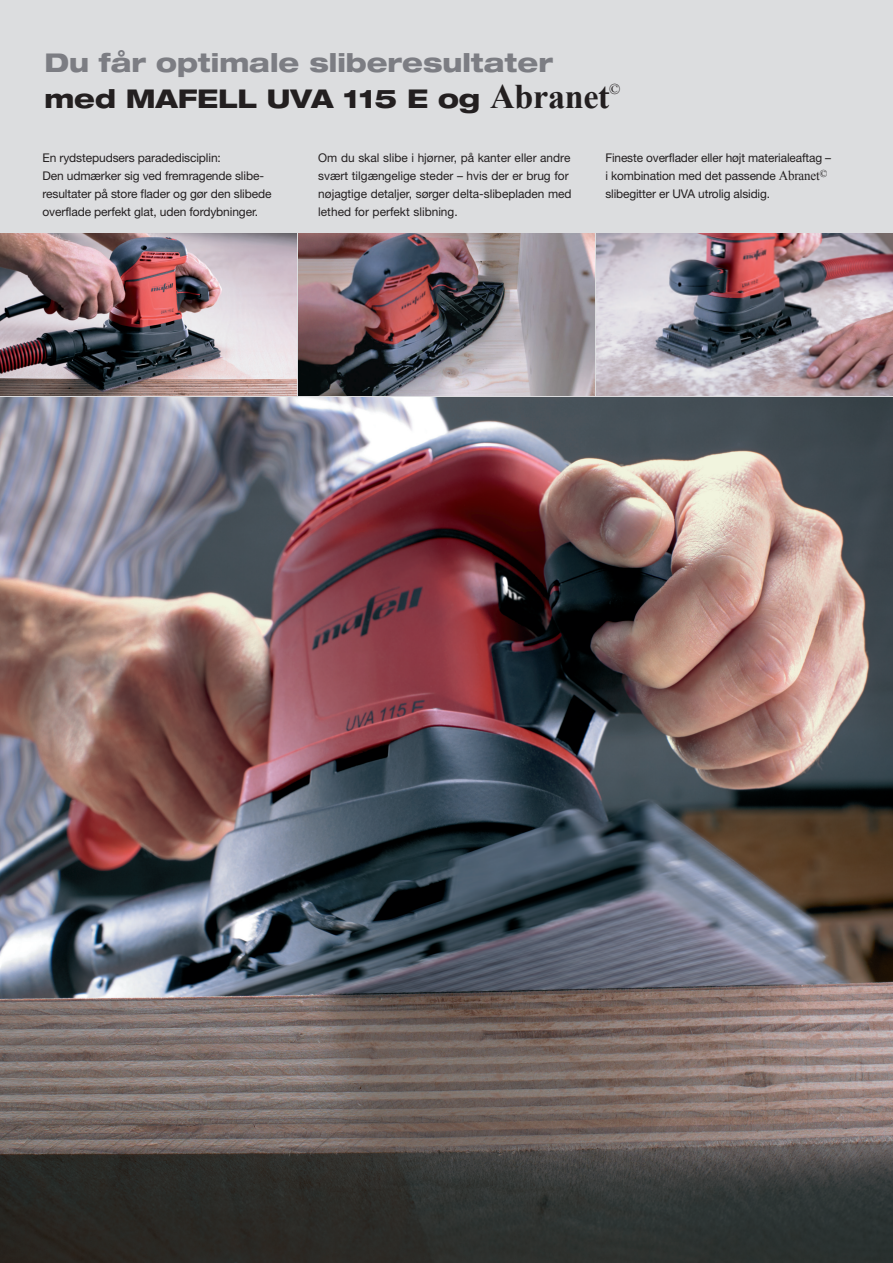
<style>
.page{position:relative;width:893px;height:1263px;background:#fff}
.page>*{position:absolute;margin:0;border:0;box-sizing:border-box;transform-origin:0 0}
.t1{font:800 expanded 25.8px/36px "Helvetica Neue";color:#7c7d83}
.t2{font:15px "Times New Roman";color:#231f20}
.t3{font:12px/18px "Helvetica Neue";letter-spacing:-.01em;color:#231f20}
.s1{color:#231f20}
.s2{font-family:"Times New Roman";font-weight:700;font-stretch:normal;font-size:34.5px;color:#231f20}
.s3{font-family:"Times New Roman";font-size:13.5px}
</style>
<div class="page">
<div style="left:0;top:0;width:893px;height:398px;background:#dcdddf"></div>
<img style="left:0;top:234px;width:296px;height:161px">
<img style="left:0;top:398px;width:893px;height:865px">
<img style="left:298px;top:234px;width:297px;height:161px">
<img style="left:597px;top:234px;width:296px;height:161px">
<h1 class="t1" style="left:44px;top:44px;width:567px">Du får optimale sliberesultater <span class="s1">med MAFELL UVA 115 E og</span> <span class="s2">Abranet</span></h1>
<p class="t2" style="left:609px;top:79px;width:13px">©</p>
<p class="t3" style="left:43px;top:149px;width:230px">En rydstepudsers paradedisciplin:<br>Den udmærker sig ved fremragende slibe&shy;resultater på store flader og gør den slibede overflade perfekt glat, uden fordybninger.</p>
<p class="t3" style="left:318px;top:149px;width:255px">Om du skal slibe i hjørner, på kanter eller andre svært tilgængelige steder – hvis der er brug for nøjagtige detaljer, sørger delta-slibepladen med lethed for perfekt slibning.</p>
<p class="t3" style="left:605px;top:149px;width:227px">Fineste overflader eller højt materialeaftag – i kombination med det passende <span class="s3">Abranet</span><sup>© </sup>slibegitter er UVA utrolig alsidig.</p>
</div>
